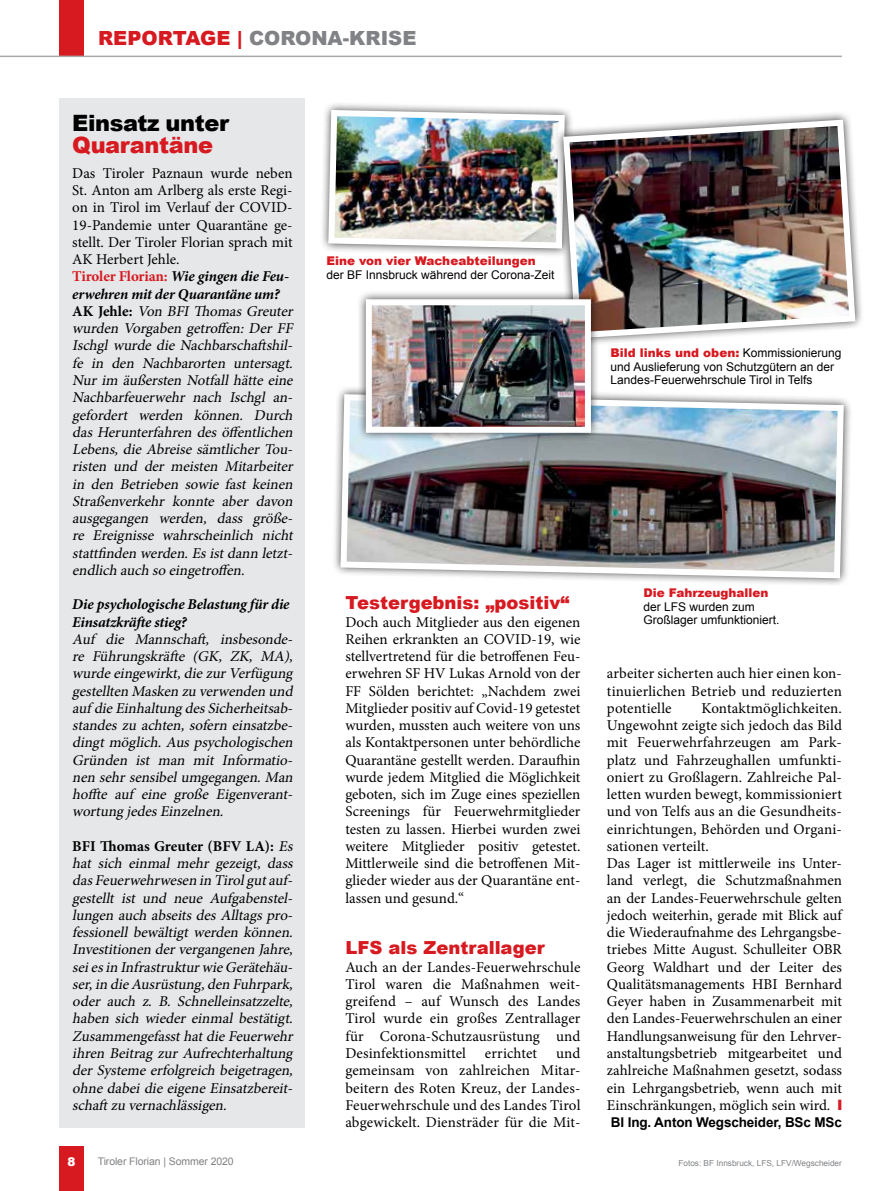
<style>
.page{position:relative;width:893px;height:1191px;background:#fff}
.page>*{position:absolute;margin:0;border:0;box-sizing:border-box;transform-origin:0 0}
.t1{font:900 22.5px "Arial";letter-spacing:-.015em;color:#000}
.t2{font:900 22.5px "Arial";letter-spacing:-.015em;color:#d71920}
.t3{font:900 19.5px "Arial";color:#808285}
.t4{font:900 18px "Arial";color:#d71920}
.t5{font:15px/17.2px "Minion Pro";color:#000;text-align:justify}
.t6{font:italic 15px/17.2px "Minion Pro";color:#000;text-align:justify}
.t7{font:italic 700 15px/17.2px "Minion Pro";letter-spacing:-.01em;color:#000}
.t8{font:700 13.5px "Arial";letter-spacing:-.01em;color:#000}
.t9{font:12px/13.5px "Arial";color:#000}
.t10{font:900 12px "Arial";color:#d71920}
.t11{font:900 12px "Arial";color:#fff}
.t12{font:10.5px "Arial";letter-spacing:-.01em;color:#808285}
.t13{font:8.25px "Arial";color:#808285}
.s1{color:#d71920}
.s2{font-style:normal}
.s3{font-weight:700;font-style:normal;color:#d71920}
.s4{font-weight:700}
.s5{font-weight:700;font-style:normal}
.s6{font-weight:900;color:#d71920}
</style>
<div class="page">
<div style="left:60px;top:1145px;width:24px;height:46px;background:#d71920"></div>
<div style="left:60px;top:0;width:24px;height:56px;background:#d71920"></div>
<hr style="left:0;top:56px;width:842px;height:1px;background:#a7a9ac">
<div style="left:331px;top:385px;width:521px;height:202px;background:#000;opacity:.75"></div>
<img style="left:337px;top:391px;width:510px;height:190px">
<div style="left:319px;top:101px;width:255px;height:156px;background:#000;opacity:.75"></div>
<img style="left:325px;top:107px;width:243px;height:145px">
<div style="left:555px;top:111px;width:309px;height:236px;background:#000;opacity:.75"></div>
<img style="left:560px;top:116px;width:299px;height:225px">
<div style="left:357px;top:290px;width:243px;height:152px;background:#000;opacity:.75"></div>
<img style="left:373px;top:306px;width:211px;height:120px">
<div style="left:366px;top:299px;width:225px;height:134px;border:6px solid #fff"></div>
<div style="left:60px;top:98px;width:245px;height:1029px;background:#e6e7e8"></div>
<h2 class="t3" style="left:98px;top:24px;width:320px"><span class="s1">REPORTAGE |</span> CORONA-KRISE</h2>
<h1 class="t1" style="left:72px;top:107px;width:158px">Einsatz unter</h1>
<h1 class="t2" style="left:72px;top:129px;width:142px">Quarantäne</h1>
<p class="t6" style="left:72px;top:165px;width:225px;text-align:left"><span class="s2">Das Tiroler Paznaun wurde neben St. Anton am Arlberg als erste Regi&shy;on in Tirol im Verlauf der COVID-19-Pandemie unter Quarantäne ge&shy;stellt. Der Tiroler Florian sprach mit AK Herbert Jehle.<br></span><span class="s3">Tiroler Florian:</span> <span class="s4">Wie gingen die Feu&shy;erwehren mit der Quarantäne um?<br></span><span class="s5">A K J e h l e :</span> Von BFI Thomas Greuter wurden Vorgaben getroffen: Der FF Ischgl wurde die Nachbarschaftshil&shy;fe in den Nachbarorten untersagt.<br>Nur im äußersten Notfall hätte eine Nachbarfeuerwehr nach Ischgl an&shy;gefordert werden können. Durch das Herunterfahren des öffentlichen Lebens, die Abreise sämtlicher Tou&shy;risten und der meisten Mitarbeiter in den Betrieben sowie fast keinen Straßenverkehr konnte aber davon ausgegangen werden, dass größe&shy;re Ereignisse wahrscheinlich nicht stattfinden werden.Esistdann letzt&shy;endlich auch so eingetroffen.</p>
<p class="t7" style="left:72px;top:596px;width:219px">Die psychologische Belastung für die<br>Einsatzkräfte stieg?</p>
<p class="t6" style="left:72px;top:630px;width:225px">Auf die Mannschaft, insbesonde&shy;re Führungskräfte (GK, ZK, MA), wurdeeingewirkt,diezurVerfügung gestellten Masken zu verwenden und auf dieEinhaltung desSicherheitsab&shy;standes zu achten, sofern einsatzbe&shy;dingt möglich. Aus psychologischen Gründen ist man mit Informatio&shy;nen sehrsensibelumgegangen.Man hoffte auf eine große Eigenverant&shy;wortung j edesEinzelnen.</p>
<p class="t6" style="left:72px;top:837px;width:225px"><span class="s5">BFI Thomas Greuter (BFV LA):</span> Es hat sich einmal mehr gezeigt, dass dasFeuerwehrwesen in Tirolgutauf&shy;gestellt ist und neue Aufgabenstel&shy;lungen auch abseits des Alltags pro&shy;fessionell bewältigt werden können.<br>Investitionen dervergangenen Jahre, seiesin InfrastrukturwieGerätehäu&shy;ser,in dieAusrüstung,den Fuhrpark, oder auch z. B. Schnelleinsatzzelte, haben sich wieder einmal bestätigt.<br>ZusammengefassthatdieFeuerwehr ihren Beitrag zur Aufrechterhaltung der Systeme erfolgreich beigetragen, ohne dabei die eigene Einsatzbereit&shy;schaft zu vernachlässigen.</p>
<p class="t10" style="left:326px;top:252px;width:211px">Eine von vier Wacheabteilungen</p>
<p class="t9" style="left:326px;top:268px;width:230px">der BF Innsbruck während der Corona-Zeit</p>
<p class="t9" style="left:611px;top:346px;width:232px"><span class="s6">Bild links und oben:</span> Kommissionierung und Auslieferung von Schutzgütern an der<br>Landes-Feuerwehrschule Tirol in Telfs</p>
<p class="t4" style="left:345px;top:590px;width:226px">Testergebnis: „positiv“</p>
<p class="t5" style="left:345px;top:613px;width:237px">Doch auch Mitglieder aus den eigenen Reihen erkrankten an COVID-19, wie stellvertretend für die betroffenen Feu&shy;erwehren SF HV Lukas Arnold von der FF Sölden berichtet: „Nachdem zwei Mitglieder positiv auf Covid-19 getestet wurden, mussten auch weitere von uns als Kontaktpersonen unter behördliche Quarantäne gestellt werden. Daraufhin wurde jedem Mitglied die Möglichkeit geboten, sich im Zuge eines speziellen Screenings für Feuerwehrmitglieder testen zu lassen. Hierbei wurden zwei weitere Mitglieder positiv getestet.<br>Mittlerweile sind die betroffenen Mit&shy;glieder wieder aus der Quarantäne ent&shy;lassen und gesund.“</p>
<p class="t4" style="left:345px;top:935px;width:201px">LFS als Zentrallager</p>
<p class="t5" style="left:345px;top:958px;width:237px">Auch an der Landes-Feuerwehrschule Tirol waren die Maßnahmen weit&shy;greifend – auf Wunsch des Landes Tirol wurde ein großes Zentrallager für Corona-Schutzausrüstung und Desinfektionsmittel</p>
<p class="t5" style="left:345px;top:1044px;width:237px;text-indent:211px">und gemeinsam von zahlreichen Mitar&shy;beitern des Roten Kreuz, der Landes-Feuerwehrschule und des Landes Tirol abgewickelt. Diensträder für die Mit-</p>
<p class="t5" style="left:485px;top:1044px;width:54px">errichtet</p>
<p class="t10" style="left:644px;top:584px;width:126px">Die Fahrzeughallen</p>
<p class="t9" style="left:644px;top:600px;width:138px">der LFS wurden zum<br>Großlager umfunktioniert.</p>
<p class="t5" style="left:607px;top:665px;width:237px">arbeiter sicherten auch hier einen kon&shy;tinuierlichen Betrieb und reduzierten potentielle</p>
<p class="t5" style="left:607px;top:699px;width:237px;text-align:left;text-indent:95px">Kontaktmöglichkeiten.<br>Ungewohnt zeigte sich jedoch das Bild mit Feuerwehrfahrzeugen am Park&shy;platz und Fahrzeughallen umfunkti&shy;oniert zu Großlagern. Zahlreiche Pal&shy;letten wurden bewegt, kommissioniert und von Telfs aus an die Gesundheits&shy;einrichtungen, Behörden und Organi&shy;sationen verteilt.<br>Das Lager ist mittlerweile ins Unter&shy;land verlegt, die Schutzmaßnahmen an der Landes-Feuerwehrschule gelten jedoch weiterhin, gerade mit Blick auf die Wiederaufnahme des Lehrgangsbe&shy;triebes Mitte August. Schulleiter OBR Georg Waldhart und der Leiter des Qualitätsmanagements HBI Bernhard Geyer haben in Zusammenarbeit mit den Landes-Feuerwehrschulen an einer Handlungsanweisung für den Lehrver&shy;anstaltungsbetrieb mitgearbeitet und zahlreiche Maßnahmen gesetzt, sodass ein Lehrgangsbetrieb, wenn auch mit Einschränkungen, möglich sein wird. <span class="s1">❙</span></p>
<p class="t8" style="left:611px;top:1113px;width:233px">BI Ing. Anton Wegscheider, BSc MSc</p>
<p class="t11" style="left:68px;top:1152px;width:10px">8</p>
<p class="t12" style="left:98px;top:1154px;width:137px">Tiroler Florian | Sommer 2020</p>
<p class="t13" style="left:678px;top:1158px;width:165px">Fotos: BF Innsbruck, LFS, LFV/Wegscheider</p>
</div>
